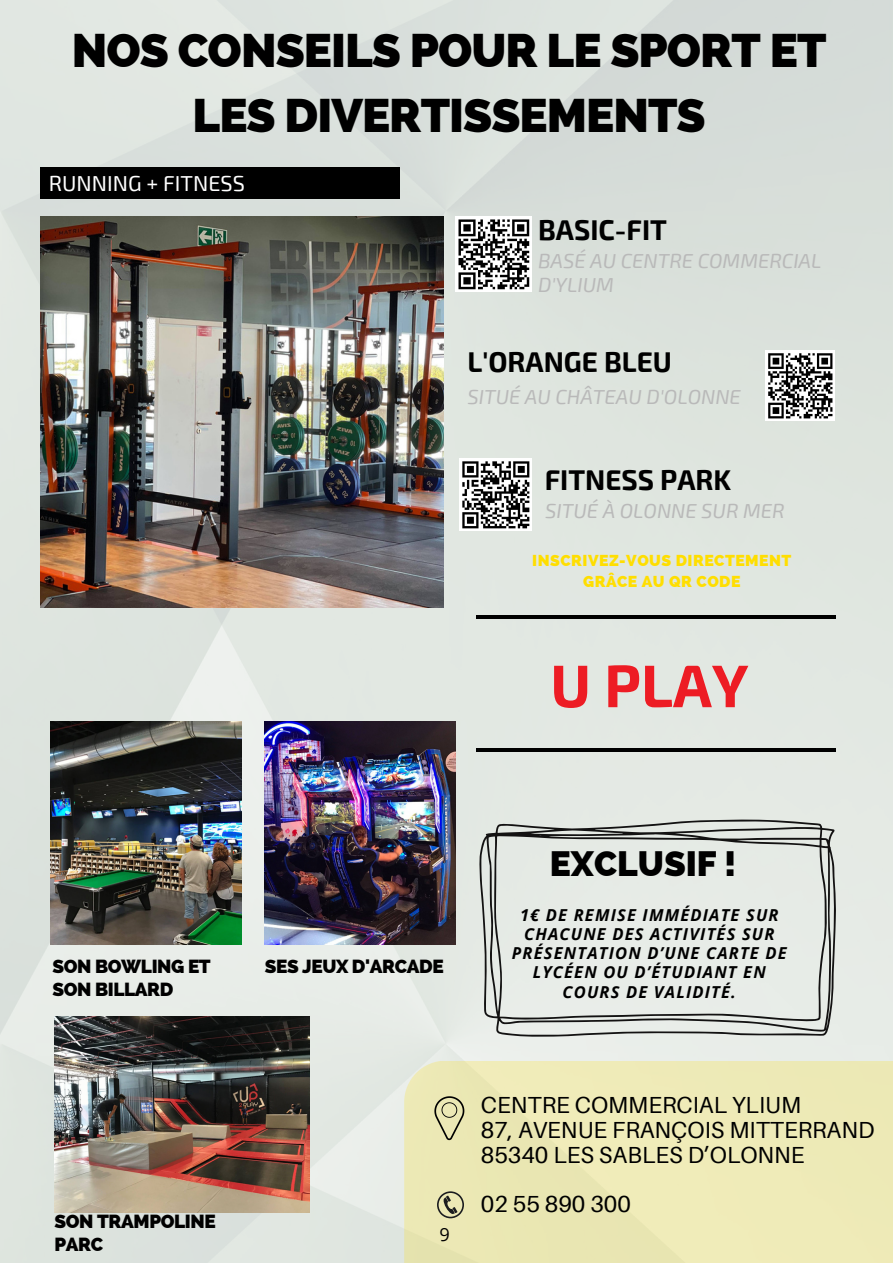
<style>
.page{position:relative;width:893px;height:1264px;background:#fff}
.page>*{position:absolute;margin:0;border:0;box-sizing:border-box;transform-origin:0 0}
.t1{font:700 60px "Exo 2";color:#ed1c24}
.t2{font:800 47.25px/65.2px "Raleway";letter-spacing:-.02em;color:#000;text-align:center}
.t3{font:800 35.25px "Raleway";color:#000}
.t4{font:700 27.9px "Exo 2";color:#000}
.t5{font:23.25px "Aileron";color:#000}
.t6{font:21.6px "Exo 2";color:#fff}
.t7{font:italic 20.25px/24.8px "Exo 2";color:#b9b9b9}
.t8{font:800 18.9px/23px "Raleway";letter-spacing:-.02em;color:#000}
.t9{font:18.15px "Open Sans";color:#000}
.t10{font:italic 700 16.5px/19px "Open Sans";letter-spacing:.07em;color:#000;text-align:center}
.t11{font:800 15.75px/21.3px "Raleway";letter-spacing:.03em;color:#ffde00;text-align:center}
</style>
<div class="page">
<img style="left:0;top:0;width:892px;height:1262px">
<hr style="left:476px;top:615px;width:360px;height:4px;background:#000">
<img style="left:40px;top:216px;width:403px;height:392px">
<img style="left:50px;top:722px;width:191px;height:222px">
<img style="left:264px;top:722px;width:191px;height:222px">
<hr style="left:476px;top:748px;width:360px;height:3px;background:#000">
<img style="left:455px;top:216px;width:76px;height:76px">
<div style="left:40px;top:168px;width:360px;height:31px;background:#000"></div>
<img style="left:765px;top:350px;width:69px;height:70px">
<img style="left:459px;top:458px;width:72px;height:72px">
<div style="left:404px;top:1060px;width:488px;height:202px;background:#edeab7"></div>
<svg style="left:437px;top:1191px;width:27px;height:27px"></svg>
<svg style="left:434px;top:1096px;width:30px;height:44px"></svg>
<img style="left:55px;top:1016px;width:255px;height:196px">
<svg style="left:479px;top:819px;width:356px;height:217px;background:#d5d9d5"></svg>
<p class="t2" style="left:72px;top:17px;width:756px">NOS CONSEILS POUR LE SPORT ET<br>LES DIVERTISSEMENTS</p>
<p class="t6" style="left:49px;top:169px;width:197px">RUNNING + FITNESS</p>
<p class="t4" style="left:538px;top:212px;width:130px">BASIC-FIT</p>
<p class="t7" style="left:538px;top:247px;width:285px">BASÉ AU CENTRE COMMERCIAL<br>D'YLIUM</p>
<p class="t4" style="left:467px;top:344px;width:206px">L'ORANGE BLEU</p>
<p class="t7" style="left:467px;top:384px;width:275px">SITUÉ AU CHÂTEAU D'OLONNE</p>
<p class="t4" style="left:544px;top:462px;width:188px">FITNESS PARK</p>
<p class="t7" style="left:545px;top:497px;width:241px">SITUÉ À OLONNE SUR MER</p>
<p class="t11" style="left:532px;top:549px;width:260px">INSCRIVEZ-VOUS DIRECTEMENT<br>GRÂCE AU QR CODE</p>
<p class="t1" style="left:550px;top:646px;width:200px">U PLAY</p>
<p class="t8" style="left:52px;top:954px;width:160px">SON BOWLING ET<br>SON BILLARD</p>
<p class="t8" style="left:265px;top:954px;width:180px">SES JEUX D'ARCADE</p>
<p class="t3" style="left:550px;top:842px;width:188px">EXCLUSIF !</p>
<p class="t10" style="left:512px;top:905px;width:276px">1€ DE REMISE IMMÉDIATE SUR<br>CHACUNE DES ACTIVITÉS SUR<br>PRÉSENTATION D’UNE CARTE DE<br>LYCÉEN OU D’ÉTUDIANT EN<br>COURS DE VALIDITÉ.</p>
<p class="t8" style="left:55px;top:1210px;width:163px">SON TRAMPOLINE<br>PARC</p>
<p class="t9" style="left:439px;top:1221px;width:12px">9</p>
<p class="t5" style="left:481px;top:1090px;width:322px">CENTRE COMMERCIAL YLIUM</p>
<p class="t5" style="left:481px;top:1115px;width:395px">87, AVENUE FRANÇOIS MITTERRAND</p>
<p class="t5" style="left:481px;top:1140px;width:325px">85340 LES SABLES D’OLONNE</p>
<p class="t5" style="left:481px;top:1189px;width:151px">02 55 890 300</p>
</div>
